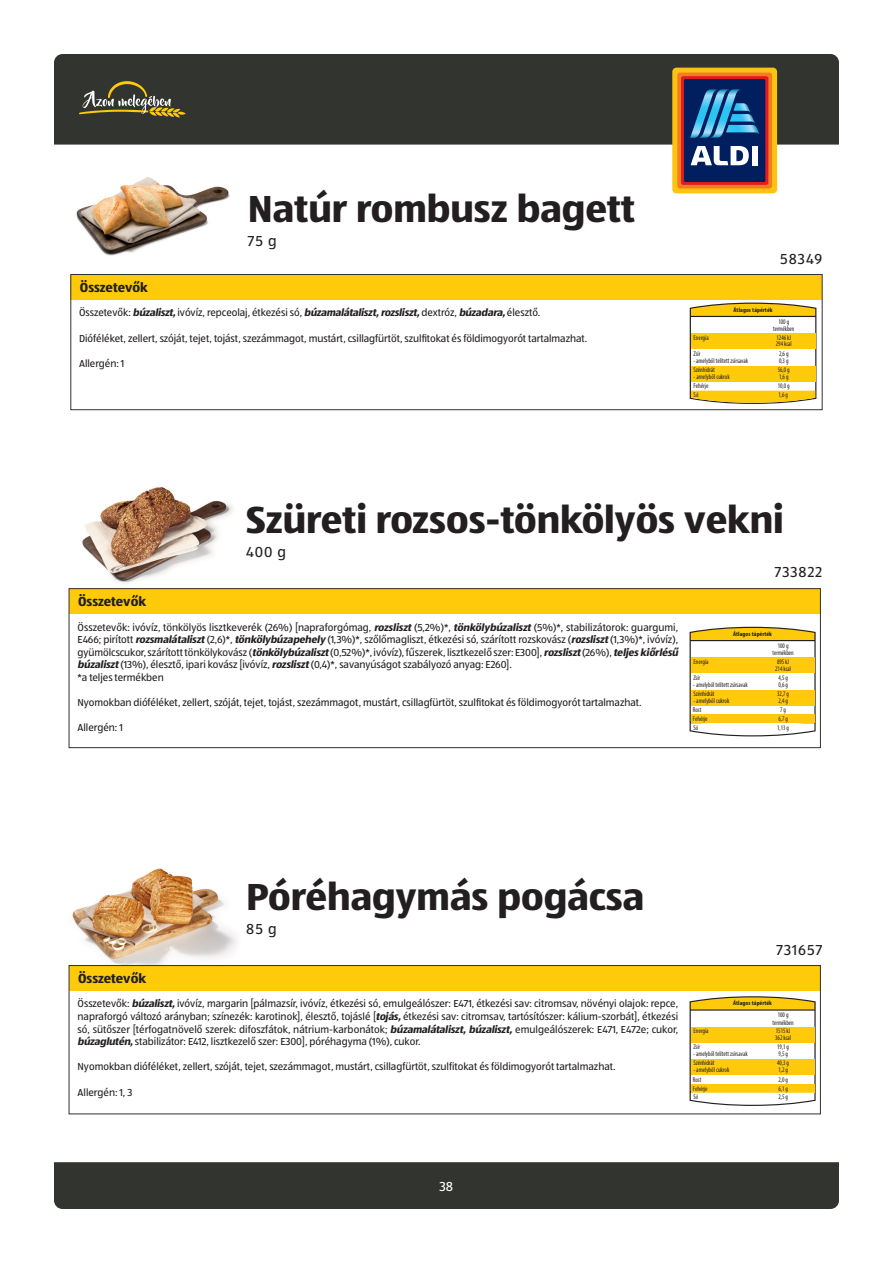
<style>
.page{position:relative;width:893px;height:1263px;background:#fff}
.page>*{position:absolute;margin:0;border:0;box-sizing:border-box;transform-origin:0 0}
.t1{font:700 39px "ALDISUEDOT";color:#231f20}
.cikkszam{font:15px "ALDISUEDOT";letter-spacing:.07em;color:#231f20}
.t2{font:700 13.5px "ALDISUEDOT";color:#231f20}
.t3{font:13.5px "ALDISUEDOT";color:#fff}
.FB_Headline_11pt{font:10.5px/12.6px "ALDISUEDOT";letter-spacing:-.005em;color:#231f20;text-align:justify}
.Default{font:10.5px "ALDISUEDOT";letter-spacing:-.005em;color:#231f20}
.t4{font:condensed 7.05px/7.1px "Myriad Pro";color:#231f20;scale:.9 1}
.t5{font:condensed 7.05px/9px "Myriad Pro";color:#231f20;scale:.92 1}
.t6{font:condensed 7.05px/9px "Myriad Pro";color:#231f20;scale:.94 1}
.t7{font:condensed 6.9px/7.1px "Myriad Pro";color:#231f20;scale:.9 1}
.t8{font:condensed 6.9px/8.6px "Myriad Pro";color:#231f20;scale:.94 1}
.t9{font:condensed 6.9px/9px "Myriad Pro";color:#231f20;scale:.92 1}
.t10{font:700 condensed 6.3px "Myriad Pro";letter-spacing:.01em;color:#231f20;scale:1.05 1}
.t11{font:700 condensed 6.15px "Myriad Pro";letter-spacing:.01em;color:#231f20;scale:1.05 1}
.s1{font-weight:700;font-style:italic}
</style>
<div class="page">
<div style="left:54px;top:1162px;width:785px;height:47px;background:#31342f"></div>
<div style="left:54px;top:54px;width:785px;height:91px;background:#31342f"></div>
<div style="left:672px;top:68px;width:105px;height:125px;background:#fec210;border-radius:4px"></div>
<div style="left:677px;top:73px;width:95px;height:115px;background:#f47d21;border-radius:3px"></div>
<div style="left:681px;top:76px;width:87px;height:109px;background:#e21a21;border-radius:2px"></div>
<div style="left:684px;top:79px;width:81px;height:103px;background:#011e5f;border-radius:2px"></div>
<div style="left:752px;top:146px;width:6px;height:19px;background:#fff"></div>
<svg style="left:691px;top:146px;width:58px;height:19px"></svg>
<svg style="left:690px;top:89px;width:69px;height:49px"></svg>
<svg style="left:79px;top:81px;width:107px;height:37px;background:#5b573e"></svg>
<div style="left:69px;top:965px;width:752px;height:26px;background:#feca0a"></div>
<div style="left:69px;top:965px;width:752px;height:149px;border:1px solid #31342f"></div>
<svg style="left:690px;top:996px;width:126px;height:110px"></svg>
<img style="left:72px;top:868px;width:165px;height:97px">
<div style="left:69px;top:588px;width:752px;height:26px;background:#feca0a"></div>
<div style="left:69px;top:588px;width:752px;height:160px;border:1px solid #31342f"></div>
<svg style="left:690px;top:627px;width:126px;height:109px"></svg>
<img style="left:68px;top:487px;width:169px;height:103px">
<svg style="left:690px;top:303px;width:126px;height:101px"></svg>
<img style="left:76px;top:177px;width:154px;height:79px">
<img style="left:110px;top:177px;width:37px;height:20px">
<div style="left:71px;top:274px;width:751px;height:26px;background:#feca0a"></div>
<div style="left:71px;top:274px;width:751px;height:136px;border:1px solid #31342f"></div>
<p class="t2" style="left:80px;top:279px;width:70px">Összetevők</p>
<p class="t1" style="left:248px;top:183px;width:389px">Natúr rombusz bagett</p>
<p class="cikkszam" style="left:248px;top:232px;width:30px">75 g</p>
<p class="Default" style="left:79px;top:306px;width:463px">Összetevők: <span class="s1">búzaliszt,</span>ivóvíz, repceolaj, étkezési só, <span class="s1">búzamalátaliszt,rozsliszt,</span>dextróz, <span class="s1">búzadara,</span>élesztő.</p>
<p class="Default" style="left:79px;top:331px;width:510px">Dióféléket, zellert, szóját, tejet, tojást, szezámmagot, mustárt, csillagfürtöt, szulfitokat és földimogyorót tartalmazhat.</p>
<p class="Default" style="left:79px;top:356px;width:47px">Allergén: 1</p>
<p class="cikkszam" style="left:780px;top:249px;width:44px">58349</p>
<p class="t10" style="left:733px;top:306px;width:39px">Átlagos tápérték</p>
<p class="t6" style="left:694px;top:333px;width:18px">Energia</p>
<p class="t6" style="left:694px;top:349px;width:9px">Zsír</p>
<p class="t5" style="left:693px;top:356px;width:61px">- amelyből telített zsírsavak<br>Szénhidrát</p>
<p class="t6" style="left:694px;top:372px;width:40px">- amelyből cukrok<br>Fehérje<br>Só</p>
<p class="t4" style="left:773px;top:318px;width:25px;text-align:center">100 g termékben</p>
<p class="t4" style="left:776px;top:334px;width:19px;line-height:6.6px">1246 kJ<br>294 kcal</p>
<p class="t4" style="left:779px;top:350px;width:12px">2,6 g<br>0,3 g</p>
<p class="t4" style="left:778px;top:366px;width:15px">56,0 g<br>1,6 g</p>
<p class="t4" style="left:778px;top:391px;width:12px">1,6 g</p>
<p class="t4" style="left:778px;top:382px;width:15px">10,0 g</p>
<p class="t1" style="left:246px;top:493px;width:539px">Szüreti rozsos-tönkölyös vekni</p>
<p class="cikkszam" style="left:246px;top:542px;width:42px">400 g</p>
<p class="t2" style="left:78px;top:593px;width:70px">Összetevők</p>
<p class="FB_Headline_11pt" style="left:78px;top:620px;width:604px;text-align:left">Összetevők: ivóvíz, tönkölyös lisztkeverék (26%) [napraforgómag, <span class="s1">rozsliszt</span>(5,2%)*, <span class="s1">tönkölybúzaliszt</span>(5%)*, stabilizátorok: guargumi, E466; pirított <span class="s1">rozsmalátaliszt</span>(2,6)*, <span class="s1">tönkölybúzapehely</span> (1,3%)*, szőlőmagliszt, étkezési só, szárított rozskovász (<span class="s1">rozsliszt</span>(1,3%)*, ivóvíz), gyümölcscukor, szárított tönkölykovász (<span class="s1">tönkölybúzaliszt</span>(0,52%)*, ivóvíz), fűszerek, lisztkezelő szer: E300], <span class="s1">rozsliszt</span>(26%), <span class="s1">teljeskiőrlésű búzaliszt</span>(13%), élesztő, ipari kovász [ivóvíz, <span class="s1">rozsliszt</span>(0,4)*, savanyúságot szabályozó anyag: E260].</p>
<p class="FB_Headline_11pt" style="left:78px;top:671px;width:88px">*a teljes termékben</p>
<p class="FB_Headline_11pt" style="left:78px;top:696px;width:566px">Nyomokban dióféléket, zellert, szóját, tejet, tojást, szezámmagot, mustárt, csillagfürtöt, szulfitokat és földimogyorót tartalmazhat.</p>
<p class="FB_Headline_11pt" style="left:78px;top:721px;width:47px">Allergén: 1</p>
<p class="cikkszam" style="left:775px;top:562px;width:49px">733822</p>
<p class="t11" style="left:733px;top:630px;width:38px">Átlagos tápérték</p>
<p class="t7" style="left:773px;top:642px;width:25px;line-height:7.5px;text-align:center">100 g termékben</p>
<p class="t7" style="left:775px;top:658px;width:19px">895 kJ<br>214 kcal</p>
<p class="t7" style="left:778px;top:674px;width:12px">4,5 g<br>0,6 g</p>
<p class="t7" style="left:777px;top:690px;width:15px">32,7 g<br>2,4 g</p>
<p class="t7" style="left:777px;top:724px;width:15px">1,13 g</p>
<p class="t8" style="left:693px;top:657px;width:18px">Energia</p>
<p class="t8" style="left:693px;top:673px;width:9px">Zsír</p>
<p class="t9" style="left:693px;top:680px;width:61px">- amelyből telített zsírsavak<br>Szénhidrát</p>
<p class="t8" style="left:693px;top:696px;width:40px">- amelyből cukrok</p>
<p class="t8" style="left:693px;top:714px;width:17px">Fehérje<br>Só</p>
<p class="t8" style="left:693px;top:705px;width:11px">Rost</p>
<p class="t7" style="left:780px;top:706px;width:8px">7 g</p>
<p class="t7" style="left:778px;top:715px;width:12px">6,7 g</p>
<p class="t2" style="left:78px;top:969px;width:70px">Összetevők</p>
<p class="t1" style="left:246px;top:870px;width:400px">Póréhagymás pogácsa</p>
<p class="cikkszam" style="left:246px;top:919px;width:32px">85 g</p>
<p class="FB_Headline_11pt" style="left:78px;top:997px;width:602px">Összetevők: <span class="s1">búzaliszt,</span>ivóvíz, margarin [pálmazsír, ivóvíz, étkezési só, emulgeálószer: E471, étkezési sav: citromsav, növényi olajok: repce, napraforgó változó arányban; színezék: karotinok], élesztő, tojáslé [<span class="s1">tojás,</span>étkezési sav: citromsav, tartósítószer: kálium-szorbát], étkezési só, sütőszer [térfogatnövelő szerek: difoszfátok, nátrium-karbonátok; <span class="s1">búzamalátaliszt,búzaliszt,</span>emulgeálószerek: E471, E472e; cukor, <span class="s1">búzaglutén,</span>stabilizátor: E412, lisztkezelő szer: E300], póréhagyma (1%), cukor.</p>
<p class="FB_Headline_11pt" style="left:78px;top:1060px;width:540px">Nyomokban dióféléket, zellert, szóját, tejet, szezámmagot, mustárt, csillagfürtöt, szulfitokat és földimogyorót tartalmazhat.</p>
<p class="FB_Headline_11pt" style="left:78px;top:1085px;width:56px">Allergén: 1, 3</p>
<p class="cikkszam" style="left:776px;top:940px;width:48px">731657</p>
<p class="t11" style="left:733px;top:999px;width:38px">Átlagos tápérték</p>
<p class="t7" style="left:773px;top:1011px;width:25px;line-height:7.5px;text-align:center">100 g termékben</p>
<p class="t7" style="left:775px;top:1027px;width:19px">1515 kJ<br>362 kcal</p>
<p class="t7" style="left:777px;top:1043px;width:15px">19,1 g<br>9,5 g</p>
<p class="t7" style="left:777px;top:1059px;width:15px">40,3 g<br>1,2 g</p>
<p class="t7" style="left:778px;top:1093px;width:12px">2,5 g</p>
<p class="t8" style="left:693px;top:1027px;width:18px">Energia</p>
<p class="t8" style="left:693px;top:1043px;width:9px">Zsír</p>
<p class="t9" style="left:693px;top:1049px;width:61px">- amelyből telített zsírsavak<br>Szénhidrát</p>
<p class="t8" style="left:693px;top:1066px;width:40px">- amelyből cukrok</p>
<p class="t8" style="left:693px;top:1084px;width:17px">Fehérje<br>Só</p>
<p class="t8" style="left:693px;top:1075px;width:11px">Rost</p>
<p class="t7" style="left:778px;top:1076px;width:12px">2,0 g</p>
<p class="t7" style="left:778px;top:1085px;width:12px">6,1 g</p>
<p class="t3" style="left:440px;top:1177px;width:15px">38</p>
</div>
